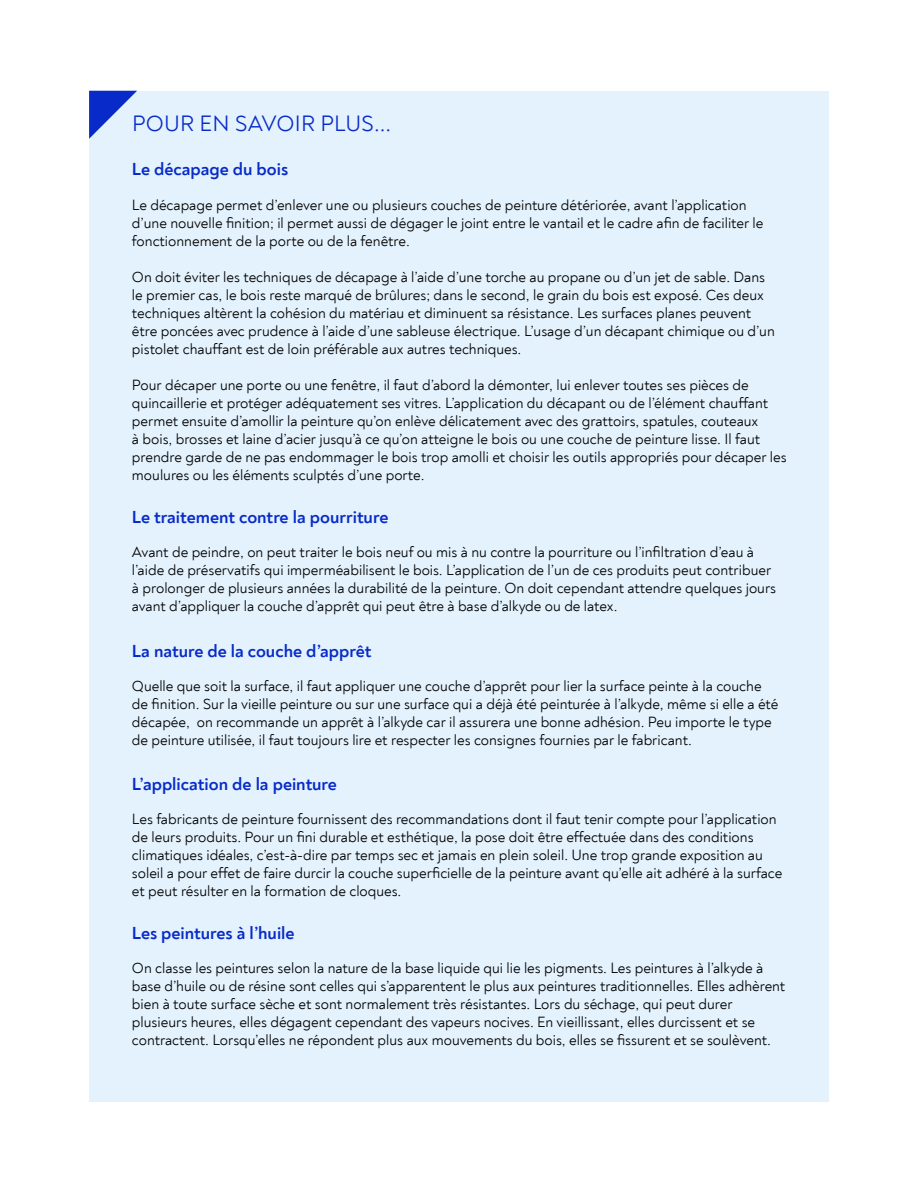
<style>
.page{position:relative;width:918px;height:1188px;background:#fff}
.page>*{position:absolute;margin:0;border:0;box-sizing:border-box;transform-origin:0 0}
.t1{font:22.5px "Noah";letter-spacing:.01em;color:#072ac8}
.t2{font:700 18px "Noah";color:#072ac8}
.t3{font:15px/18px "Noah";color:#000}
</style>
<div class="page">
<div style="left:89px;top:91px;width:740px;height:1011px;background:#e3f2fd"></div>
<svg style="left:89px;top:91px;width:48px;height:48px"></svg>
<h1 class="t1" style="left:132px;top:110px;width:261px">POUR EN SAVOIR PLUS...</h1>
<p class="t2" style="left:132px;top:157px;width:158px">Le décapage du bois</p>
<p class="t3" style="left:132px;top:196px;width:633px">Le décapage permet d’enlever une ou plusieurs couches de peinture détériorée, avant l’application d’une nouvelle finition; il permet aussi de dégager le joint entre le vantail et le cadre afin de faciliter le fonctionnement de la porte ou de la fenêtre.</p>
<p class="t3" style="left:132px;top:268px;width:644px">On doit éviter les techniques de décapage à l’aide d’une torche au propane ou d’un jet de sable. Dans le premier cas, le bois reste marqué de brûlures; dans le second, le grain du bois est exposé. Ces deux techniques altèrent la cohésion du matériau et diminuent sa résistance. Les surfaces planes peuvent être poncées avec prudence à l’aide d’une sableuse électrique. L’usage d’un décapant chimique ou d’un pistolet chauffant est de loin préférable aux autres techniques.</p>
<p class="t3" style="left:132px;top:376px;width:656px">Pour décaper une porte ou une fenêtre, il faut d’abord la démonter, lui enlever toutes ses pièces de quincaillerie et protéger adéquatement ses vitres. L’application du décapant ou de l’élément chauffant permet ensuite d’amollir la peinture qu’on enlève délicatement avec des grattoirs, spatules, couteaux<br>à bois, brosses et laine d’acier jusqu’à ce qu’on atteigne le bois ou une couche de peinture lisse. Il faut prendre garde de ne pas endommager le bois trop amolli et choisir les outils appropriés pour décaper les moulures ou les éléments sculptés d’une porte.</p>
<p class="t2" style="left:132px;top:505px;width:258px">Le traitement contre la pourriture</p>
<p class="t3" style="left:132px;top:543px;width:646px">Avant de peindre, on peut traiter le bois neuf ou mis à nu contre la pourriture ou l’infiltration d’eau à l’aide de préservatifs qui imperméabilisent le bois. L’application de l’un de ces produits peut contribuer à prolonger de plusieurs années la durabilité de la peinture. On doit cependant attendre quelques jours avant d’appliquer la couche d’apprêt qui peut être à base d’alkyde ou de latex.</p>
<p class="t2" style="left:132px;top:639px;width:241px">La nature de la couche d’apprêt</p>
<p class="t3" style="left:132px;top:677px;width:648px">Quelle que soit la surface, il faut appliquer une couche d’apprêt pour lier la surface peinte à la couche de finition. Sur la vieille peinture ou sur une surface qui a déjà été peinturée à l’alkyde, même si elle a été décapée, on recommande un apprêt à l’alkyde car il assurera une bonne adhésion. Peu importe le type de peinture utilisée, il faut toujours lire et respecter les consignes fournies par le fabricant.</p>
<p class="t2" style="left:132px;top:772px;width:207px">L’application de la peinture</p>
<p class="t3" style="left:132px;top:810px;width:652px">Les fabricants de peinture fournissent des recommandations dont il faut tenir compte pour l’application de leurs produits. Pour un fini durable et esthétique, la pose doit être effectuée dans des conditions climatiques idéales, c’est-à-dire par temps sec et jamais en plein soleil. Une trop grande exposition au soleil a pour effet de faire durcir la couche superficielle de la peinture avant qu’elle ait adhéré à la surface et peut résulter en la formation de cloques.</p>
<p class="t2" style="left:132px;top:922px;width:164px">Les peintures à l’huile</p>
<p class="t3" style="left:132px;top:959px;width:655px">On classe les peintures selon la nature de la base liquide qui lie les pigments. Les peintures à l’alkyde à base d’huile ou de résine sont celles qui s’apparentent le plus aux peintures traditionnelles. Elles adhèrent bien à toute surface sèche et sont normalement très résistantes. Lors du séchage, qui peut durer plusieurs heures, elles dégagent cependant des vapeurs nocives. En vieillissant, elles durcissent et se contractent. Lorsqu’elles ne répondent plus aux mouvements du bois, elles se fissurent et se soulèvent.</p>
</div>
